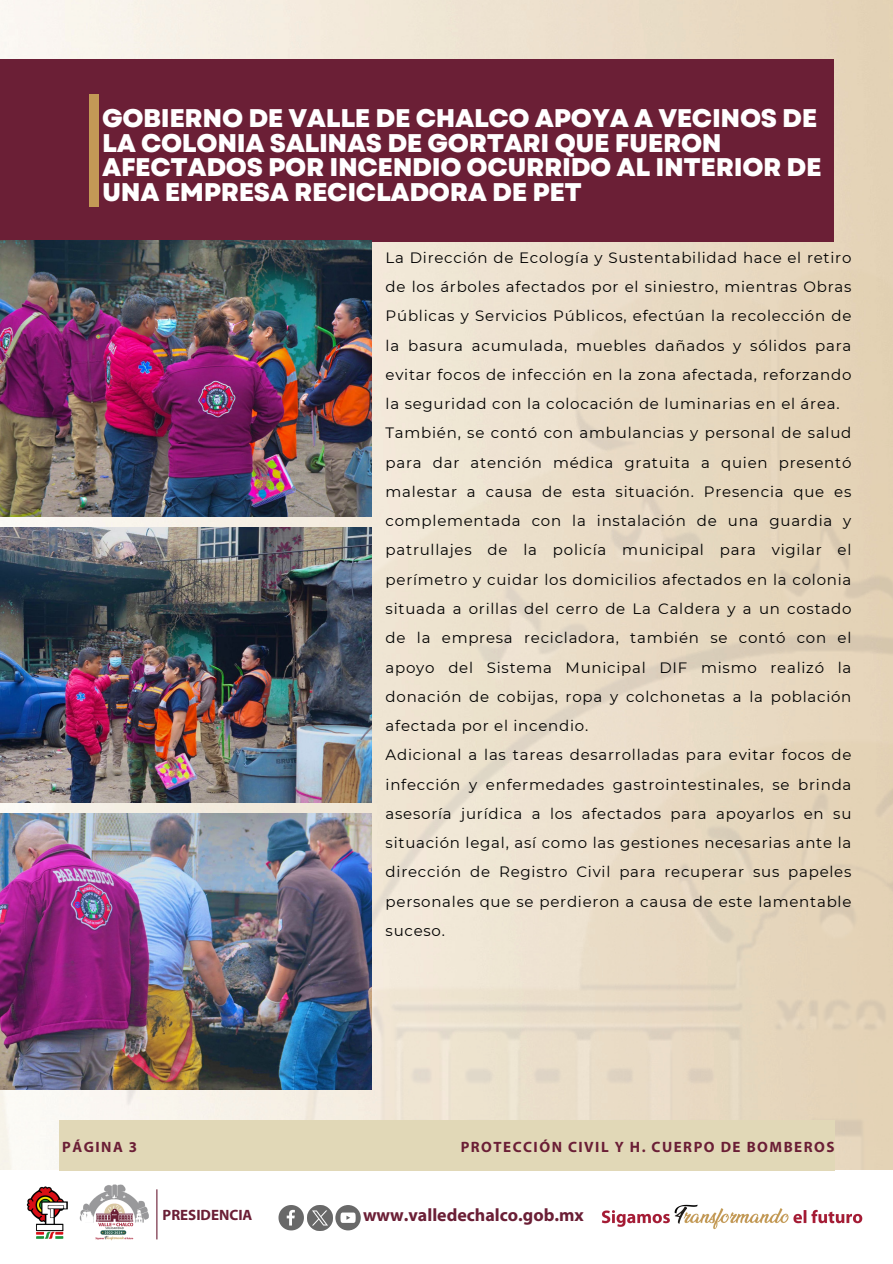
<style>
.page{position:relative;width:893px;height:1264px;background:#fff}
.page>*{position:absolute;margin:0;border:0;box-sizing:border-box;transform-origin:0 0}
.t1{font:800 25.5px/24.8px "Garet";letter-spacing:-.015em;color:#fff}
.t2{font:700 17.85px "Myriad Pro";color:#6b1f36}
.t3{font:15px/29.2px "Montserrat";letter-spacing:.05em;color:#000;text-align:justify}
.t4{font:700 15px "Myriad Pro";letter-spacing:.1em;color:#6b1f36}
.t5{font:700 15px "Myriad Pro";color:#6b1f36}
</style>
<div class="page">
<img style="left:0;top:0;width:892px;height:242px">
<img style="left:0;top:242px;width:892px;height:928px">
<div style="left:0;top:59px;width:834px;height:182px;background:#6b1f36"></div>
<div style="left:89px;top:94px;width:9px;height:113px;background:#c39956"></div>
<img style="left:27px;top:1186px;width:41px;height:53px">
<img style="left:79px;top:1184px;width:79px;height:57px">
<hr style="left:156px;top:1189px;width:1px;height:50px;background:#6b1f36">
<img style="left:601px;top:1204px;width:262px;height:25px">
<div style="left:59px;top:1119px;width:775px;height:51px;background:#e1d8b7"></div>
<img style="left:0;top:240px;width:371px;height:276px">
<img style="left:0;top:527px;width:371px;height:275px">
<img style="left:0;top:813px;width:371px;height:276px">
<svg style="left:278px;top:1205px;width:26px;height:25px"></svg>
<svg style="left:335px;top:1205px;width:26px;height:25px"></svg>
<img style="left:307px;top:1205px;width:26px;height:25px">
<p class="t1" style="left:102px;top:106px;width:721px">GOBIERNO DE VALLE DE CHALCO APOYA A VECINOS DE LA COLONIA SALINAS DE GORTARI QUE FUERON AFECTADOS POR INCENDIO OCURRIDO AL INTERIOR DE UNA EMPRESA RECICLADORA DE PET</p>
<p class="t3" style="left:385px;top:243px;width:467px">La Dirección de Ecología y Sustentabilidad hace el retiro de los árboles afectados por el siniestro, mientras Obras Públicas y Servicios Públicos, efectúan la recolección de la basura acumulada, muebles dañados y sólidos para evitar focos de infección en la zona afectada, reforzando la seguridad con la colocación de luminarias en el área.</p>
<p class="t3" style="left:385px;top:418px;width:467px">También, se contó con ambulancias y personal de salud para dar atención médica gratuita a quien presentó malestar a causa de esta situación. Presencia que es complementada con la instalación de una guardia y patrullajes de la policía municipal para vigilar el perímetro y cuidar los domicilios afectados en la colonia situada a orillas del cerro de La Caldera y a un costado de la empresa recicladora, también se contó con el apoyo del Sistema Municipal DIF mismo realizó la donación de cobijas, ropa y colchonetas a la población afectada por el incendio.</p>
<p class="t3" style="left:385px;top:740px;width:467px">Adicional a las tareas desarrolladas para evitar focos de infección y enfermedades gastrointestinales, se brinda asesoría jurídica a los afectados para apoyarlos en su situación legal, así como las gestiones necesarias ante la dirección de Registro Civil para recuperar sus papeles personales que se perdieron a causa de este lamentable suceso.</p>
<h3 class="t4" style="left:62px;top:1140px;width:77px">PÁGINA 3</h3>
<p class="t4" style="left:460px;top:1140px;width:375px">PROTECCIÓN CIVIL Y H. CUERPO DE BOMBEROS</p>
<p class="t5" style="left:163px;top:1209px;width:91px">PRESIDENCIA</p>
<h3 class="t2" style="left:363px;top:1207px;width:222px">www.valledechalco.gob.mx</h3>
</div>
